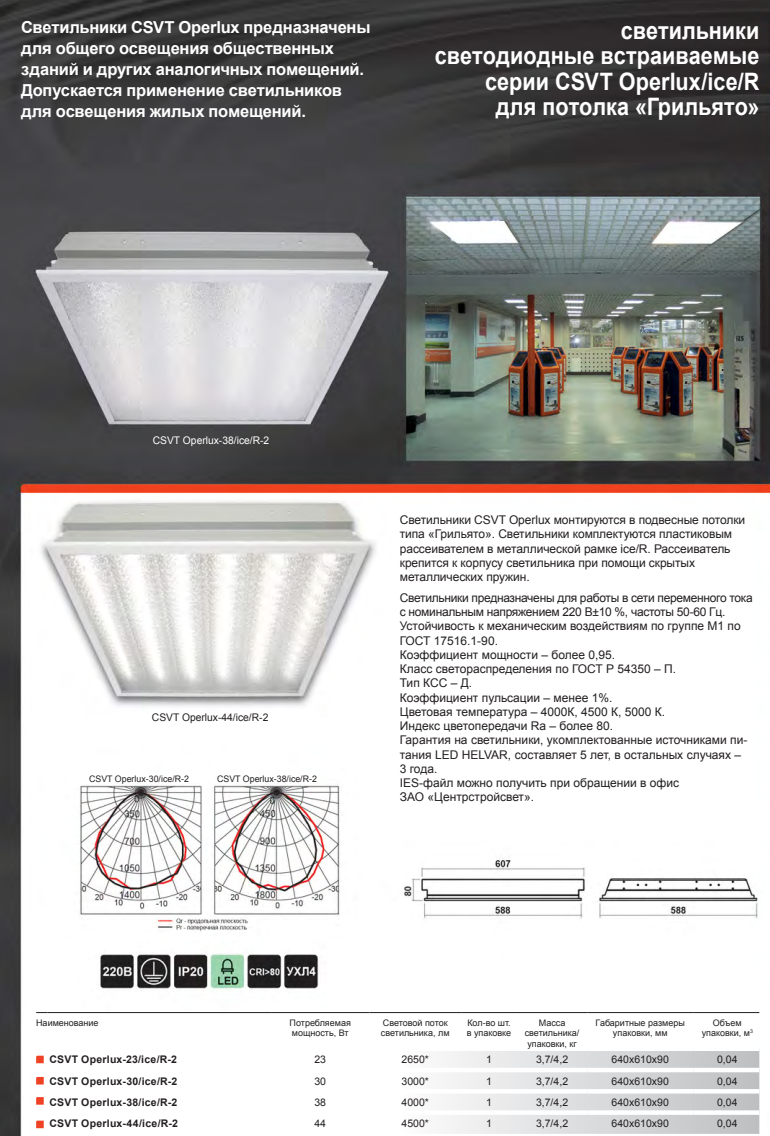
<style>
.page{position:relative;width:770px;height:1136px;background:#fff}
.page>*{position:absolute;margin:0;border:0;box-sizing:border-box;transform-origin:0 0}
.название_светильника{font:700 24px/25.5px "Arial";color:#fff;text-align:right;scale:.9 1}
.описание_светильника{font:700 16.5px/21px "Arial";letter-spacing:-.01em;color:#fff}
.подробное_описание_с{font:12px/14.2px "Arial";letter-spacing:-.005em;color:#231f20}
.подробное_описание_с-2{font:12px/14.2px "Arial";letter-spacing:-.025em;color:#231f20}
.podpis{font:10.5px "Arial";color:#231f20}
.t1{font:700 10.5px "Arial";letter-spacing:.02em;color:#231f20}
.podpis-2{font:10.5px "Arial";color:#fff}
.podpis-3{font:9px/10.5px "Arial";color:#231f20}
</style>
<div class="page">
<img style="left:0;top:0;width:770px;height:1135px">
<svg style="left:47px;top:1050px;width:712px;height:83px"></svg>
<hr style="left:36px;top:1046px;width:11px;height:4px;background:#fff">
<hr style="left:47px;top:1046px;width:224px;height:4px;background:#fff">
<hr style="left:271px;top:1046px;width:98px;height:4px;background:#fff">
<hr style="left:369px;top:1046px;width:92px;height:4px;background:#fff">
<hr style="left:461px;top:1046px;width:56px;height:4px;background:#fff">
<hr style="left:517px;top:1046px;width:70px;height:4px;background:#fff">
<hr style="left:587px;top:1046px;width:106px;height:4px;background:#fff">
<hr style="left:693px;top:1046px;width:66px;height:4px;background:#fff">
<div style="left:36px;top:1067px;width:11px;height:5px;background:#fff"></div>
<div style="left:47px;top:1067px;width:224px;height:5px;background:#fff"></div>
<div style="left:271px;top:1067px;width:98px;height:5px;background:#fff"></div>
<div style="left:369px;top:1067px;width:92px;height:5px;background:#fff"></div>
<div style="left:461px;top:1067px;width:56px;height:5px;background:#fff"></div>
<div style="left:517px;top:1067px;width:70px;height:5px;background:#fff"></div>
<div style="left:587px;top:1067px;width:106px;height:5px;background:#fff"></div>
<div style="left:693px;top:1067px;width:66px;height:5px;background:#fff"></div>
<div style="left:36px;top:1088px;width:11px;height:5px;background:#fff"></div>
<div style="left:47px;top:1088px;width:224px;height:5px;background:#fff"></div>
<div style="left:271px;top:1088px;width:98px;height:5px;background:#fff"></div>
<div style="left:369px;top:1088px;width:92px;height:5px;background:#fff"></div>
<div style="left:461px;top:1088px;width:56px;height:5px;background:#fff"></div>
<div style="left:517px;top:1088px;width:70px;height:5px;background:#fff"></div>
<div style="left:587px;top:1088px;width:106px;height:5px;background:#fff"></div>
<div style="left:693px;top:1088px;width:66px;height:5px;background:#fff"></div>
<hr style="left:47px;top:1012px;width:224px;height:1px;background:#231f20">
<hr style="left:271px;top:1012px;width:98px;height:1px;background:#231f20">
<hr style="left:369px;top:1012px;width:92px;height:1px;background:#231f20">
<hr style="left:461px;top:1012px;width:56px;height:1px;background:#231f20">
<hr style="left:517px;top:1012px;width:70px;height:1px;background:#231f20">
<hr style="left:587px;top:1012px;width:106px;height:1px;background:#231f20">
<hr style="left:693px;top:1012px;width:66px;height:1px;background:#231f20">
<hr style="left:36px;top:1110px;width:11px;height:4px;background:#fff">
<hr style="left:47px;top:1110px;width:224px;height:4px;background:#fff">
<hr style="left:271px;top:1110px;width:98px;height:4px;background:#fff">
<hr style="left:369px;top:1110px;width:92px;height:4px;background:#fff">
<hr style="left:461px;top:1110px;width:56px;height:4px;background:#fff">
<hr style="left:517px;top:1110px;width:70px;height:4px;background:#fff">
<svg style="left:587px;top:1110px;width:106px;height:4px"></svg>
<svg style="left:693px;top:1110px;width:66px;height:4px"></svg>
<svg style="left:36px;top:1055px;width:8px;height:8px"></svg>
<svg style="left:36px;top:1076px;width:8px;height:8px"></svg>
<svg style="left:36px;top:1096px;width:8px;height:8px"></svg>
<svg style="left:36px;top:1120px;width:8px;height:7px"></svg>
<p class="описание_светильника" style="left:21px;top:17px;width:351px">Светильники CSVT Operlux предназначены для общего освещения общественных зданий и других аналогичных помещений.</p>
<p class="описание_светильника" style="left:21px;top:80px;width:322px">Допускается применение светильников для освещения жилых помещений.</p>
<p class="название_светильника" style="left:434px;top:18px;width:362px">cветильники<br>светодиодные встраиваемые серии CSVT Operlux/ice/R<br>для потолка «Грильято»</p>
<p class="podpis-2" style="left:153px;top:434px;width:118px">CSVT Operlux-38/ice/R-2</p>
<p class="podpis" style="left:152px;top:710px;width:118px">CSVT Operlux-44/ice/R-2</p>
<p class="podpis-3" style="left:89px;top:773px;width:101px">CSVT Operlux-30/ice/R-2</p>
<p class="podpis-3" style="left:217px;top:773px;width:101px">CSVT Operlux-38/ice/R-2</p>
<p class="подробное_описание_с" style="left:400px;top:513px;width:347px">Светильники CSVT Operlux монтируются в подвесные потолки типа «Грильято». Светильники комплектуются пластиковым рассеивателем в металлической рамке ice/R. Рассеиватель крепится к корпусу светильника при помощи скрытых металлических пружин.</p>
<p class="подробное_описание_с-2" style="left:400px;top:590px;width:354px">Светильники предназначены для работы в сети переменного тока с номинальным напряжением 220 В±10 %, частоты 50-60 Гц.</p>
<p class="подробное_описание_с" style="left:400px;top:619px;width:342px">Устойчивость к механическим воздействиям по группе М1 по<br>ГОСТ 17516.1-90.</p>
<p class="подробное_описание_с" style="left:400px;top:647px;width:217px">Коэффициент мощности – более 0,95.</p>
<p class="подробное_описание_с" style="left:400px;top:661px;width:278px">Класс светораспределения по ГОСТ Р 54350 – П.<br>Тип КСС – Д.</p>
<p class="подробное_описание_с" style="left:400px;top:690px;width:214px">Коэффициент пульсации – менее 1%.</p>
<p class="подробное_описание_с" style="left:400px;top:704px;width:267px">Цветовая температура – 4000К, 4500 К, 5000 К.<br>Индекс цветопередачи Ra – более 80.</p>
<p class="подробное_описание_с" style="left:400px;top:733px;width:349px">Гарантия на светильники, укомплектованные источниками пи&shy;тания LED HELVAR, составляет 5 лет, в остальных случаях –<br>3 года.</p>
<p class="подробное_описание_с" style="left:400px;top:775px;width:281px">IES-файл можно получить при обращении в офис<br>ЗАО «Центрстройсвет».</p>
<p class="podpis-3" style="left:36px;top:1017px;width:64px">Наименование</p>
<p class="podpis-3" style="left:289px;top:1017px;width:63px">Потребляемая мощность, Вт</p>
<p class="podpis-3" style="left:381px;top:1017px;width:70px">Световой поток светильника, лм</p>
<p class="podpis-3" style="left:467px;top:1017px;width:46px">Кол-во шт. в упаковке</p>
<p class="podpis-3" style="left:525px;top:1017px;width:56px;text-align:center">Масса светильника/ упаковки, кг</p>
<p class="podpis-3" style="left:595px;top:1017px;width:91px;text-align:center">Габаритные размеры упаковки, мм</p>
<p class="podpis-3" style="left:701px;top:1017px;width:53px;text-align:center">Объем упаковки, м<sup>3</sup></p>
<p class="t1" style="left:50px;top:1052px;width:129px">CSVT Operlux-23/ice/R-2</p>
<p class="podpis" style="left:314px;top:1052px;width:13px">23</p>
<p class="podpis" style="left:401px;top:1052px;width:29px">2650*</p>
<p class="podpis" style="left:486px;top:1052px;width:7px">1</p>
<p class="podpis" style="left:536px;top:1052px;width:34px">3,7/4,2</p>
<p class="podpis" style="left:611px;top:1052px;width:59px">640x610x90</p>
<p class="podpis" style="left:717px;top:1052px;width:22px">0,04</p>
<p class="t1" style="left:50px;top:1073px;width:129px">CSVT Operlux-30/ice/R-2</p>
<p class="podpis" style="left:314px;top:1073px;width:13px">30</p>
<p class="podpis" style="left:401px;top:1073px;width:29px">3000*</p>
<p class="podpis" style="left:486px;top:1073px;width:7px">1</p>
<p class="podpis" style="left:536px;top:1073px;width:34px">3,7/4,2</p>
<p class="podpis" style="left:611px;top:1073px;width:59px">640x610x90</p>
<p class="podpis" style="left:717px;top:1073px;width:22px">0,04</p>
<p class="t1" style="left:50px;top:1094px;width:129px">CSVT Operlux-38/ice/R-2</p>
<p class="podpis" style="left:314px;top:1095px;width:13px">38</p>
<p class="podpis" style="left:401px;top:1095px;width:29px">4000*</p>
<p class="podpis" style="left:486px;top:1095px;width:7px">1</p>
<p class="podpis" style="left:536px;top:1095px;width:34px">3,7/4,2</p>
<p class="podpis" style="left:611px;top:1095px;width:59px">640x610x90</p>
<p class="podpis" style="left:717px;top:1095px;width:22px">0,04</p>
<p class="t1" style="left:50px;top:1116px;width:130px">CSVT Operlux-44/ice/R-2</p>
<p class="podpis" style="left:314px;top:1116px;width:13px">44</p>
<p class="podpis" style="left:401px;top:1116px;width:29px">4500*</p>
<p class="podpis" style="left:486px;top:1116px;width:7px">1</p>
<p class="podpis" style="left:536px;top:1116px;width:34px">3,7/4,2</p>
<p class="podpis" style="left:611px;top:1116px;width:59px">640x610x90</p>
<p class="podpis" style="left:717px;top:1116px;width:22px">0,04</p>
</div>
